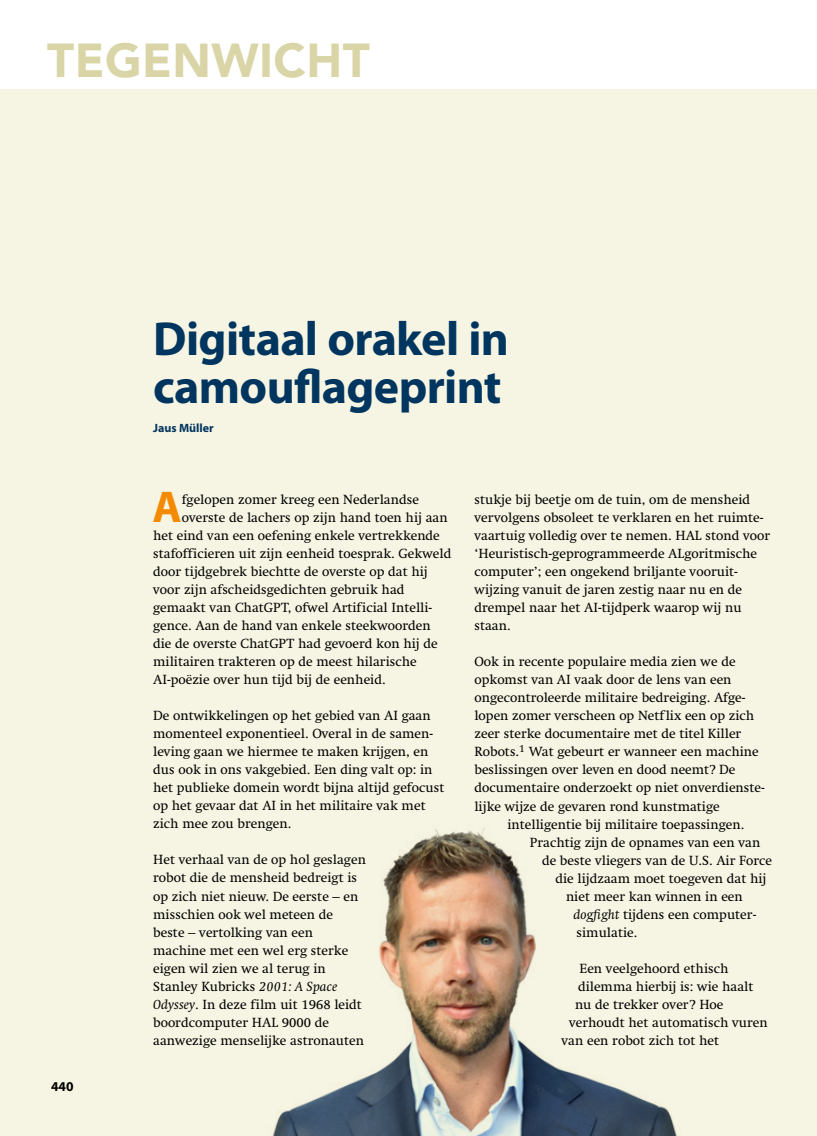
<style>
.page{position:relative;width:817px;height:1136px;background:#fff}
.page>*{position:absolute;margin:0;border:0;box-sizing:border-box;transform-origin:0 0}
.t1{font:700 48px/48px "Myriad Pro";letter-spacing:-.015em;color:#00355f}
.t2{font:900 47.25px "Avenir LT Std";letter-spacing:.01em;color:#dad5a7}
.t3{font:700 44.7px "Myriad Pro";color:#f38a00}
.t4{font:13.5px/18px "Swift LT Std";color:#000}
.t5{font:700 13.5px "Myriad Pro";color:#000}
.t6{font:700 12px "Myriad Pro";color:#00355f}
.s1{font-style:italic}
</style>
<div class="page">
<div style="left:0;top:89px;width:816px;height:1046px;background:#f6f4e2"></div>
<img style="left:273px;top:828px;width:404px;height:307px">
<h2 class="t2" style="left:47px;top:32px;width:324px">TEGENWICHT</h2>
<h1 class="t1" style="left:153px;top:313px;width:357px">Digitaal orakel in camouflageprint</h1>
<p class="t6" style="left:153px;top:420px;width:62px">Jaus Müller</p>
<p class="t5" style="left:51px;top:1077px;width:24px">440</p>
<h3 class="t3" style="left:152px;top:478px;width:31px">A</h3>
<p class="t4" style="left:182px;top:491px;width:239px">fgelopen zomer kreeg een Nederlandse</p>
<p class="t4" style="left:182px;top:509px;width:267px">overste de lachers op zijn hand toen hij aan</p>
<p class="t4" style="left:153px;top:527px;width:288px">het eind van een oefening enkele vertrekkende</p>
<p class="t4" style="left:153px;top:545px;width:299px">stafofficieren uit zijn eenheid toesprak. Gekweld</p>
<p class="t4" style="left:153px;top:563px;width:276px">door tijdgebrek biechtte de overste op dat hij</p>
<p class="t4" style="left:153px;top:581px;width:253px">voor zijn afscheidsgedichten gebruik had</p>
<p class="t4" style="left:153px;top:599px;width:280px">gemaakt van ChatGPT, ofwel Artificial Intelli-</p>
<p class="t4" style="left:153px;top:617px;width:279px">gence. Aan de hand van enkele steekwoorden</p>
<p class="t4" style="left:153px;top:635px;width:286px">die de overste ChatGPT had gevoerd kon hij de</p>
<p class="t4" style="left:153px;top:653px;width:265px">militairen trakteren op de meest hilarische</p>
<p class="t4" style="left:153px;top:671px;width:234px">AI-poëzie over hun tijd bij de eenheid.</p>
<p class="t4" style="left:153px;top:707px;width:292px">De ontwikkelingen op het gebied van AI gaan momenteel exponentieel. Overal in de samen&shy;leving gaan we hiermee te maken krijgen, en dus ook in ons vakgebied. Een ding valt op: in het publieke domein wordt bijna altijd gefocust op het gevaar dat AI in het militaire vak met zich mee zou brengen.</p>
<p class="t4" style="left:153px;top:851px;width:214px">Het verhaal van de op hol geslagen robot die de mensheid bedreigt is op zich niet nieuw. De eerste – en misschien ook wel meteen de beste – vertolking van een machine met een wel erg sterke eigen wil zien we al terug in<br>Stanley Kubricks <span class="s1">2001: A Space<br>Odyssey</span>. In deze film uit 1968 leidt boordcomputer HAL 9000 de aanwezige menselijke astronauten</p>
<p class="t4" style="left:474px;top:491px;width:297px">stukje bij beetje om de tuin, om de mensheid vervolgens obsoleet te verklaren en het ruimte&shy;vaartuig volledig over te nemen. HAL stond voor ‘Heuristisch-geprogrammeerde ALgoritmische computer’; een ongekend briljante vooruit&shy;wijzing vanuit de jaren zestig naar nu en de drempel naar het AI-tijdperk waarop wij nu staan.</p>
<p class="t4" style="left:474px;top:653px;width:291px">Ook in recente populaire media zien we de opkomst van AI vaak door de lens van een ongecontroleerde militaire bedreiging. Afge&shy;lopen zomer verscheen op Netflix een op zich zeer sterke documentaire met de titel Killer Robots.<sup>1</sup> Wat gebeurt er wanneer een machine beslissingen over leven en dood neemt? De documentaire onderzoekt op niet onverdienste&shy;lijke wijze de gevaren rond kunstmatige</p>
<p class="t4" style="left:507px;top:815px;width:238px">intelligentie bij militaire toepassingen.</p>
<p class="t4" style="left:530px;top:833px;width:232px">Prachtig zijn de opnames van een van</p>
<p class="t4" style="left:542px;top:851px;width:231px">de beste vliegers van de U.S. Air Force</p>
<p class="t4" style="left:555px;top:869px;width:212px">die lijdzaam moet toegeven dat hij</p>
<p class="t4" style="left:566px;top:887px;width:178px">niet meer kan winnen in een</p>
<p class="t4" style="left:573px;top:905px;width:184px"><span class="s1">dogfight</span> tijdens een computer-</p>
<p class="t4" style="left:576px;top:923px;width:62px">simulatie.</p>
<p class="t4" style="left:579px;top:959px;width:150px">Een veelgehoord ethisch</p>
<p class="t4" style="left:578px;top:977px;width:177px">dilemma hierbij is: wie haalt</p>
<p class="t4" style="left:575px;top:995px;width:150px">nu de trekker over? Hoe</p>
<p class="t4" style="left:569px;top:1013px;width:200px">verhoudt het automatisch vuren</p>
<p class="t4" style="left:561px;top:1031px;width:159px">van een robot zich tot het</p>
</div>
